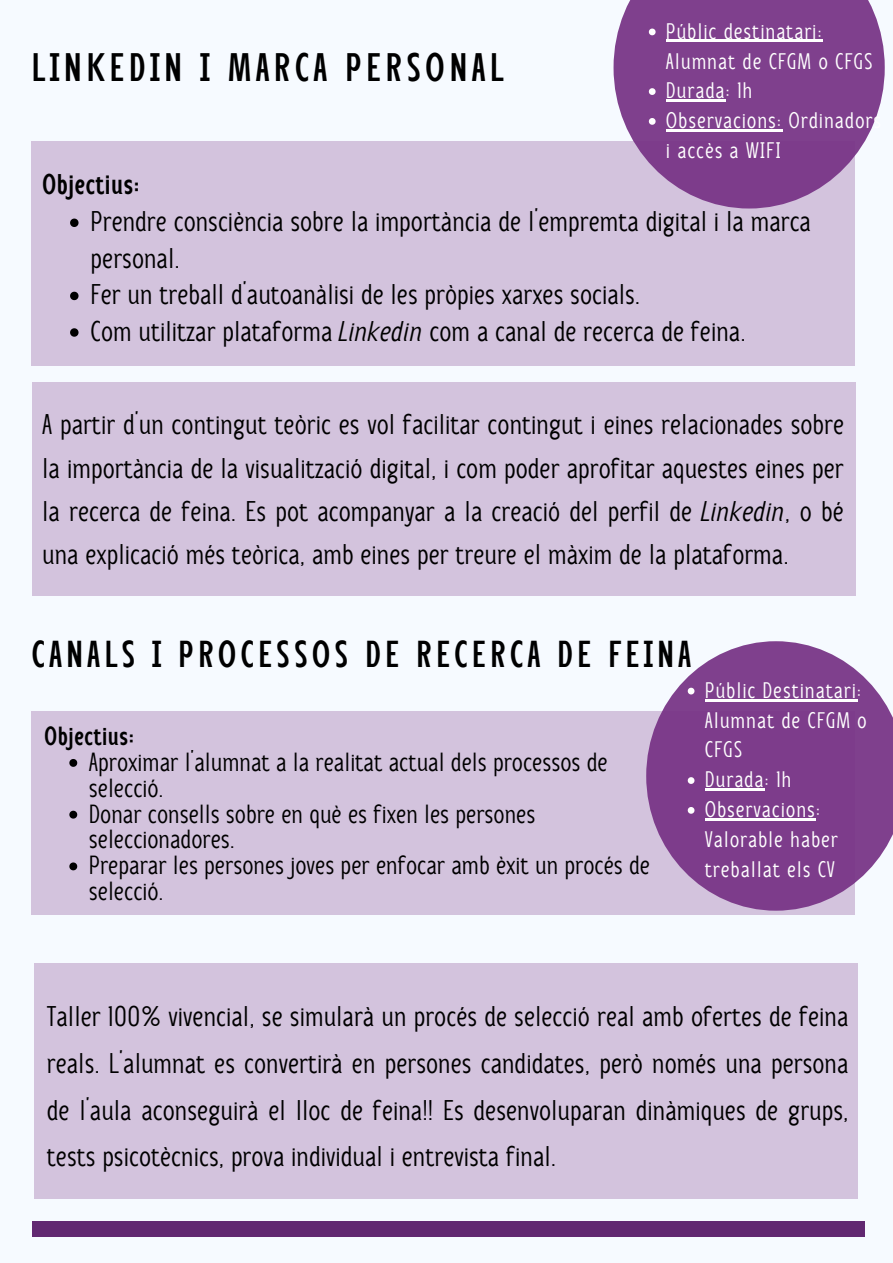
<style>
.page{position:relative;width:893px;height:1263px;background:#f6faff}
.page>*{position:absolute;margin:0;border:0;box-sizing:border-box;transform-origin:0 0}
.t1{font:700 39.75px "Anicon Sans";letter-spacing:.125em;color:#000}
.t2{font:700 37.5px "Anicon Sans";letter-spacing:.125em;color:#000}
.t3{font:28.5px/36.6px "Anicon Sans";letter-spacing:.025em;color:#000;text-align:justify}
.t4{font:700 28.5px "Anicon Sans";letter-spacing:.025em;color:#000}
.t5{font:26.25px/25.9px "Anicon Sans";letter-spacing:.025em;color:#000}
.t6{font:700 26.25px "Anicon Sans";letter-spacing:.025em;color:#000}
.t7{font:22.5px/29.8px "Anicon Sans";letter-spacing:.065em;color:#fff}
.s1{font-style:italic}
</style>
<div class="page">
<div style="left:32px;top:1221px;width:832px;height:16px;background:#612871"></div>
<div style="left:32px;top:141px;width:823px;height:225px;background:#d3c3dd"></div>
<div style="left:33px;top:382px;width:823px;height:214px;background:#d3c3dd"></div>
<svg style="left:613px;top:0;width:271px;height:209px;fill:#7f408d"></svg>
<div style="left:32px;top:711px;width:823px;height:204px;background:#d3c3dd"></div>
<div style="left:34px;top:963px;width:823px;height:235px;background:#d3c3dd"></div>
<svg style="left:646px;top:641px;width:247px;height:270px;fill:#7d3c8b"></svg>
<svg style="left:70px;top:219px;width:9px;height:8px"></svg>
<svg style="left:70px;top:292px;width:9px;height:8px"></svg>
<svg style="left:70px;top:328px;width:9px;height:9px"></svg>
<svg style="left:649px;top:29px;width:6px;height:6px"></svg>
<hr style="left:666px;top:40px;width:157px;height:2px;background:#fff">
<svg style="left:649px;top:88px;width:6px;height:7px"></svg>
<hr style="left:666px;top:99px;width:60px;height:3px;background:#fff">
<svg style="left:649px;top:118px;width:6px;height:7px"></svg>
<hr style="left:666px;top:129px;width:116px;height:2px;background:#fff">
<svg style="left:688px;top:688px;width:6px;height:6px"></svg>
<hr style="left:705px;top:699px;width:152px;height:2px;background:#fff">
<svg style="left:688px;top:777px;width:6px;height:7px"></svg>
<hr style="left:705px;top:788px;width:60px;height:3px;background:#fff">
<svg style="left:688px;top:807px;width:6px;height:7px"></svg>
<hr style="left:705px;top:818px;width:111px;height:2px;background:#fff">
<svg style="left:69px;top:759px;width:8px;height:8px"></svg>
<svg style="left:69px;top:811px;width:8px;height:7px"></svg>
<svg style="left:69px;top:862px;width:8px;height:8px"></svg>
<h1 class="t1" style="left:32px;top:45px;width:473px">LINKEDIN I MARCA PERSONAL</h1>
<p class="t4" style="left:43px;top:169px;width:99px">Objectius:</p>
<p class="t7" style="left:666px;top:16px;width:216px">Públic destinatari:<br>Alumnat de CFGM o CFGS<br>Durada: 1h<br>Observacions: Ordinadors i accès a WIFI</p>
<p class="t3" style="left:91px;top:203px;width:721px;text-align:left">Prendre consciència sobre la importància de l'empremta digital i la marca personal.<br>Fer un treball d'autoanàlisi de les pròpies xarxes socials.<br>Com utilitzar plataforma <span class="s1">Linkedin</span> com a canal de recerca de feina.</p>
<p class="t3" style="left:43px;top:403px;width:803px;line-height:43.3px">A partir d'un contingut teòric es vol facilitar contingut i eines relacionades sobre la importància de la visualització digital, i com poder aprofitar aquestes eines per la recerca de feina. Es pot acompanyar a la creació del perfil de <span class="s1">Linkedin</span>, o bé una explicació més teòrica, amb eines per treure el màxim de la plataforma.</p>
<h2 class="t2" style="left:32px;top:633px;width:660px">CANALS I PROCESSOS DE RECERCA DE FEINA</h2>
<p class="t6" style="left:45px;top:721px;width:91px">Objectius:</p>
<p class="t5" style="left:89px;top:749px;width:562px">Aproximar l'alumnat a la realitat actual dels processos de selecció.<br>Donar consells sobre en què es fixen les persones seleccionadores.<br>Preparar les persones joves per enfocar amb èxit un procés de selecció.</p>
<p class="t7" style="left:705px;top:675px;width:163px">Públic Destinatari:<br>Alumnat de CFGM o<br>CFGS<br>Durada: 1h<br>Observacions:<br>Valorable haber treballat els CV</p>
<p class="t3" style="left:47px;top:993px;width:802px;line-height:46.7px">Taller 100% vivencial, se simularà un procés de selecció real amb ofertes de feina reals. L'alumnat es convertirà en persones candidates, però només una persona de l'aula aconseguirà el lloc de feina!! Es desenvoluparan dinàmiques de grups, tests psicotècnics, prova individual i entrevista final.</p>
</div>
